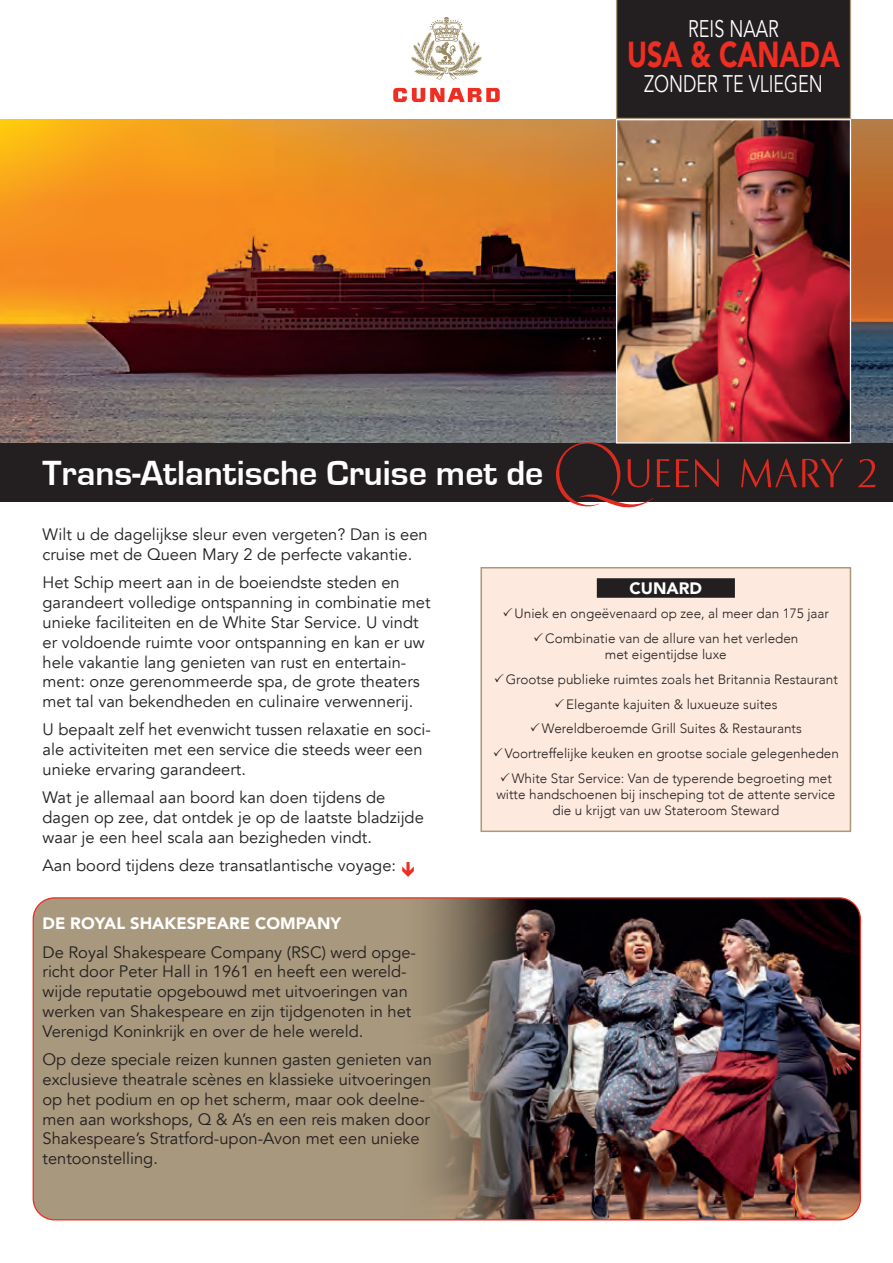
<style>
.page{position:relative;width:893px;height:1263px;background:#fff}
.page>*{position:absolute;margin:0;border:0;box-sizing:border-box;transform-origin:0 0}
.t1{font:700 36px "Eurostile";color:#fff}
.t2{font:900 36px "Avenir";color:#ee2e22;scale:.75 1}
.t3{font:24px "Avenir";color:#fff;scale:.75 1}
.t4{font:16.5px/19.8px "Avenir";color:#231f20}
.t5{font:900 16.5px "Avenir";color:#fff}
.t6{font:300 13.5px/16.2px "Avenir";color:#231f20;text-align:center}
</style>
<div class="page">
<div style="left:33px;top:898px;width:827px;height:322px;background:#a8987d;border-radius:21px"></div>
<img style="left:427px;top:899px;width:433px;height:321px">
<img style="left:0;top:119px;width:893px;height:323px">
<div style="left:0;top:443px;width:893px;height:59px;background:#231f20"></div>
<svg style="left:411px;top:17px;width:71px;height:63px"></svg>
<svg style="left:393px;top:88px;width:107px;height:14px"></svg>
<svg style="left:676px;top:459px;width:13px;height:28px"></svg>
<svg style="left:695px;top:459px;width:24px;height:28px"></svg>
<svg style="left:556px;top:442px;width:114px;height:65px"></svg>
<svg style="left:741px;top:459px;width:102px;height:28px"></svg>
<svg style="left:858px;top:459px;width:18px;height:28px"></svg>
<div style="left:481px;top:568px;width:369px;height:263px;background:#fde9dd"></div>
<div style="left:597px;top:578px;width:138px;height:20px;background:#231f20"></div>
<div style="left:480px;top:567px;width:371px;height:265px;border:2px solid #a8987d"></div>
<div style="left:616px;top:0;width:235px;height:119px;background:#231f20"></div>
<img style="left:618px;top:121px;width:231px;height:320px">
<div style="left:616px;top:119px;width:235px;height:324px;border:1px solid #fff"></div>
<h2 class="t3" style="left:688px;top:14px;width:122px">REIS NAAR</h2>
<h1 class="t2" style="left:627px;top:23px;width:286px">USA &amp; CANADA</h1>
<h2 class="t3" style="left:644px;top:69px;width:240px">ZONDER TE VLIEGEN</h2>
<h1 class="t1" style="left:43px;top:453px;width:502px">Trans-Atlantische Cruise met de</h1>
<p class="t4" style="left:43px;top:525px;width:387px">Wilt u de dagelijkse sleur even vergeten? Dan is een cruise met de Queen Mary 2 de perfecte vakantie.</p>
<p class="t4" style="left:43px;top:573px;width:390px">Het Schip meert aan in de boeiendste steden en garandeert volledige ontspanning in combinatie met unieke faciliteiten en de White Star Service. U vindt er voldoende ruimte voor ontspanning en kan er uw hele vakantie lang genieten van rust en entertain&shy;ment: onze gerenommeerde spa, de grote theaters met tal van bekendheden en culinaire verwennerij.</p>
<p class="t4" style="left:43px;top:720px;width:390px">U bepaalt zelf het evenwicht tussen relaxatie en soci&shy;ale activiteiten met een service die steeds weer een unieke ervaring garandeert.</p>
<p class="t4" style="left:43px;top:788px;width:383px">Wat je allemaal aan boord kan doen tijdens de dagen op zee, dat ontdek je op de laatste bladzijde waar je een heel scala aan bezigheden vindt.</p>
<p class="t4" style="left:43px;top:856px;width:355px">Aan boord tijdens deze transatlantische voyage:</p>
<p class="t5" style="left:43px;top:909px;width:300px">DE ROYAL SHAKESPEARE COMPANY</p>
<p class="t4" style="left:43px;top:942px;width:375px">De Royal Shakespeare Company (RSC) werd opge&shy;richt door Peter Hall in 1961 en heeft een wereld&shy;wijde reputatie opgebouwd met uitvoeringen van werken van Shakespeare en zijn tijdgenoten in het Verenigd Koninkrijk en over de hele wereld.</p>
<p class="t4" style="left:43px;top:1050px;width:391px">Op deze speciale reizen kunnen gasten genieten van exclusieve theatrale scènes en klassieke uitvoeringen op het podium en op het scherm, maar ook deelne&shy;men aan workshops, Q &amp; A’s en een reis maken door Shakespeare’s Stratford-upon-Avon met een unieke tentoonstelling.</p>
<p class="t5" style="left:630px;top:574px;width:74px">CUNARD</p>
<p class="t6" style="left:503px;top:605px;width:328px">✓Uniek en ongeëvenaard op zee, al meer dan 175 jaar</p>
<p class="t6" style="left:533px;top:630px;width:267px">✓Combinatie van de allure van het verleden met eigentijdse luxe</p>
<p class="t6" style="left:494px;top:671px;width:346px">✓Grootse publieke ruimtes zoals het Britannia Restaurant</p>
<p class="t6" style="left:554px;top:696px;width:225px">✓Elegante kajuiten &amp; luxueuze suites</p>
<p class="t6" style="left:530px;top:720px;width:273px">✓Wereldberoemde Grill Suites &amp; Restaurants</p>
<p class="t6" style="left:493px;top:745px;width:348px">✓Voortreffelijke keuken en grootse sociale gelegenheden</p>
<p class="t6" style="left:496px;top:770px;width:340px">✓White Star Service: Van de typerende begroeting met witte handschoenen bij inscheping tot de attente service die u krijgt van uw Stateroom Steward</p>
</div>
